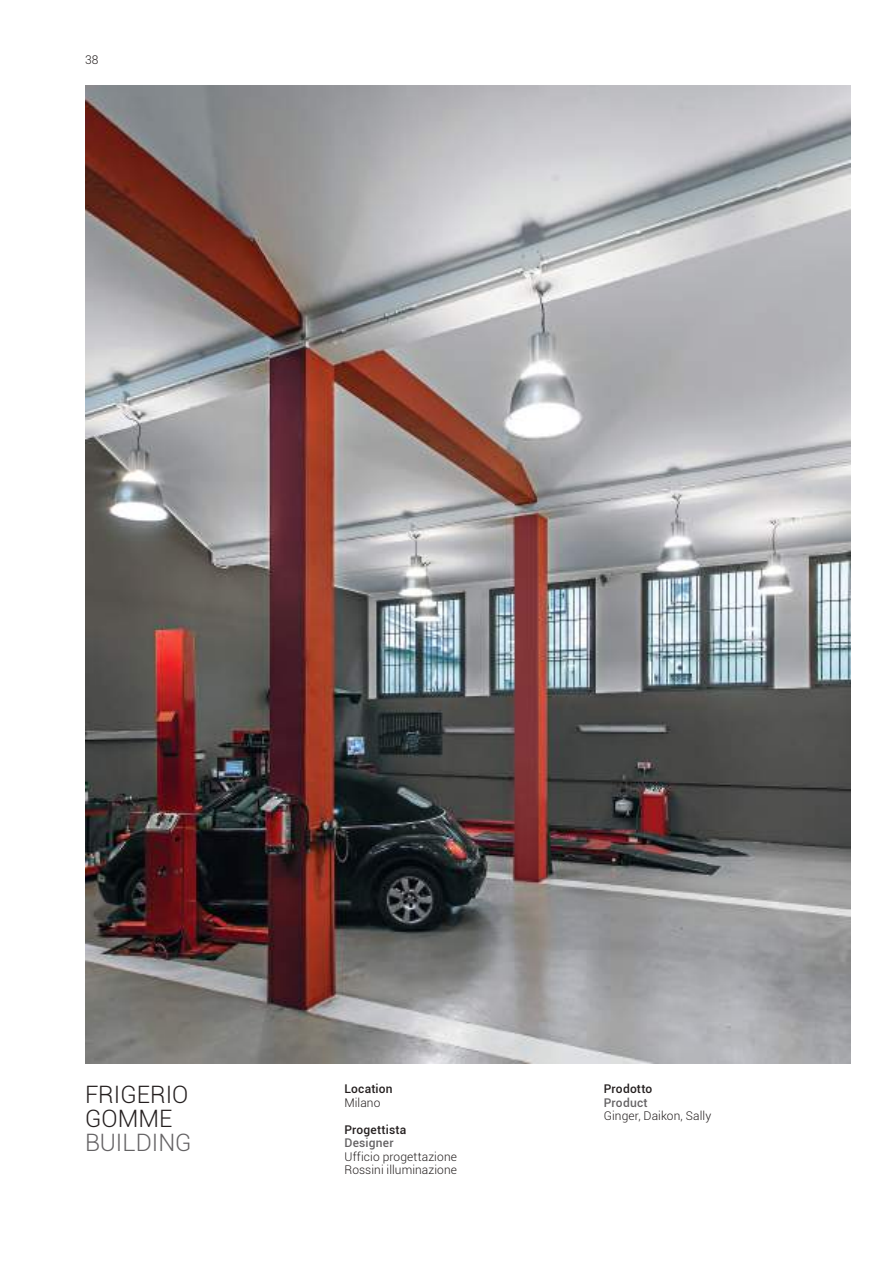
<style>
.page{position:relative;width:893px;height:1263px;background:#fff}
.page>*{position:absolute;margin:0;border:0;box-sizing:border-box;transform-origin:0 0}
.t1{font:300 24px/24px "Roboto";color:#241f1f}
.t2{font:300 24px "Roboto";color:#656365}
.t3{font:300 12px/13.5px "Roboto";letter-spacing:.01em;color:#241f1f}
.t4{font:500 12px "Roboto";letter-spacing:.015em;color:#241f1f}
.t5{font:500 12px "Roboto";letter-spacing:.02em;color:#656365}
</style>
<div class="page">
<img style="left:85px;top:85px;width:765px;height:978px">
<p class="t3" style="left:85px;top:52px;width:15px">38</p>
<h1 class="t1" style="left:85px;top:1081px;width:105px">FRIGERIO<br>GOMME</h1>
<h1 class="t2" style="left:85px;top:1125px;width:108px">BUILDING</h1>
<p class="t4" style="left:344px;top:1081px;width:50px">Location</p>
<p class="t3" style="left:344px;top:1095px;width:37px">Milano</p>
<p class="t4" style="left:344px;top:1121px;width:64px">Progettista</p>
<p class="t5" style="left:344px;top:1135px;width:51px">Designer</p>
<p class="t3" style="left:344px;top:1149px;width:114px">Ufficio progettazione<br>Rossini illuminazione</p>
<p class="t4" style="left:604px;top:1081px;width:50px">Prodotto</p>
<p class="t5" style="left:604px;top:1094px;width:45px">Product</p>
<p class="t3" style="left:604px;top:1109px;width:109px">Ginger, Daikon, Sally</p>
</div>
